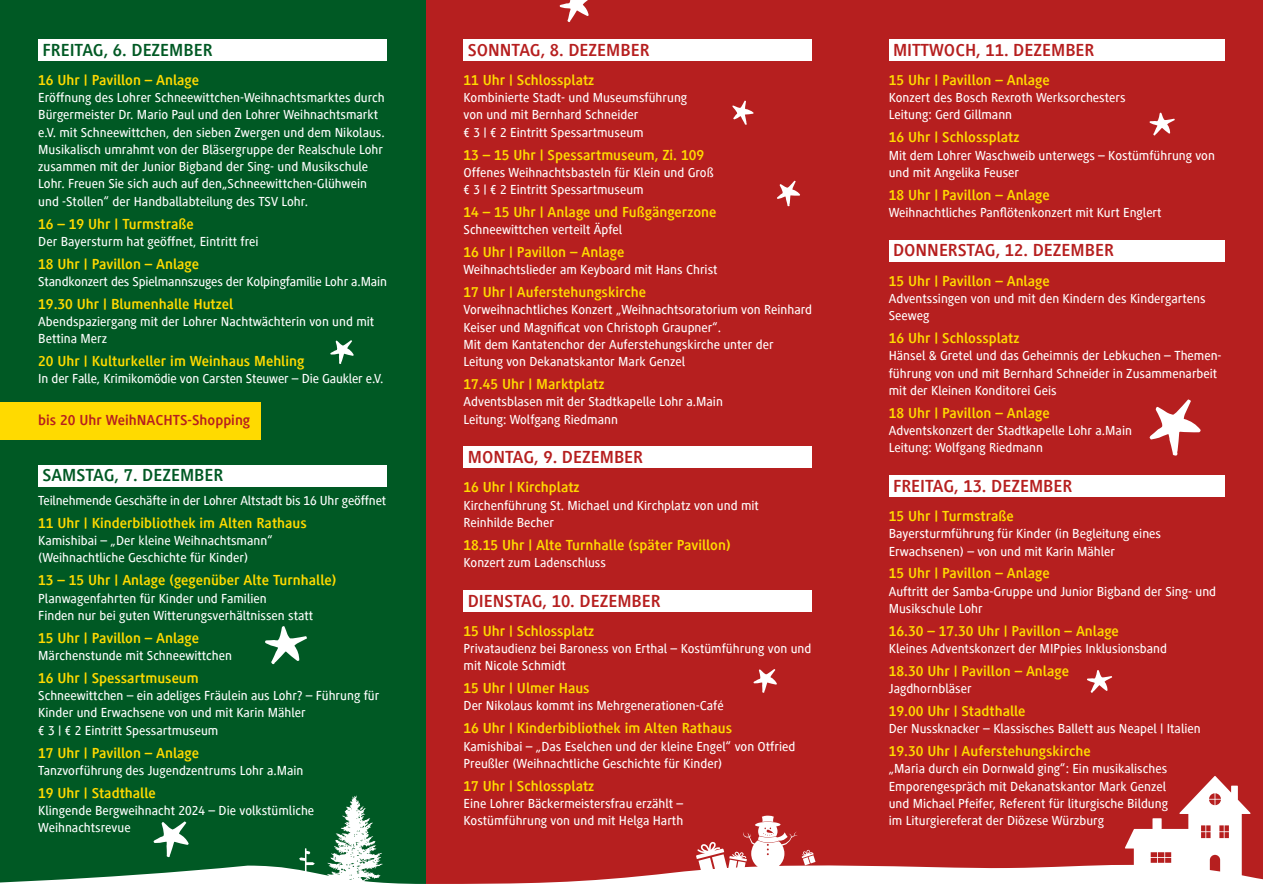
<style>
.page{position:relative;width:1263px;height:893px;background:#fff}
.page>*{position:absolute;margin:0;border:0;box-sizing:border-box;transform-origin:0 0}
.t1{font:700 18px "Generis Simple Com";color:#b61f1f}
.t2{font:700 18px "Generis Simple Com";color:#005924}
.t3{font:700 15px "Generis Simple Com";color:#ffda00}
.t4{font:700 15px "Generis Simple Com";color:#b61f1f}
.t5{font:500 13.5px/17.2px "Generis Simple Com";color:#fff}
</style>
<div class="page">
<div style="left:425px;top:0;width:838px;height:893px;background:#b61f1f"></div>
<div style="left:0;top:0;width:425px;height:893px;background:#005924"></div>
<svg style="left:1150px;top:113px;width:25px;height:22px"></svg>
<div style="left:463px;top:39px;width:349px;height:22px;background:#fff"></div>
<div style="left:463px;top:447px;width:349px;height:21px;background:#fff"></div>
<div style="left:463px;top:590px;width:349px;height:21px;background:#fff"></div>
<div style="left:889px;top:39px;width:336px;height:22px;background:#fff"></div>
<div style="left:889px;top:240px;width:336px;height:21px;background:#fff"></div>
<div style="left:889px;top:475px;width:336px;height:22px;background:#fff"></div>
<svg style="left:0;top:776px;width:1263px;height:117px"></svg>
<svg style="left:1149px;top:399px;width:52px;height:57px"></svg>
<svg style="left:1087px;top:670px;width:25px;height:23px"></svg>
<svg style="left:777px;top:181px;width:23px;height:25px"></svg>
<div style="left:0;top:402px;width:260px;height:38px;background:#ffda00"></div>
<div style="left:38px;top:39px;width:349px;height:22px;background:#fff"></div>
<div style="left:38px;top:465px;width:349px;height:21px;background:#fff"></div>
<svg style="left:560px;top:0;width:29px;height:22px"></svg>
<svg style="left:753px;top:669px;width:24px;height:24px"></svg>
<svg style="left:330px;top:340px;width:24px;height:24px"></svg>
<svg style="left:732px;top:101px;width:21px;height:24px"></svg>
<svg style="left:265px;top:626px;width:42px;height:38px"></svg>
<h1 class="t2" style="left:43px;top:40px;width:172px">FREITAG, 6. DEZEMBER</h1>
<p class="t3" style="left:38px;top:72px;width:162px">16 Uhr | Pavillon – Anlage</p>
<p class="t5" style="left:38px;top:89px;width:348px">Eröffnung des Lohrer Schneewittchen-Weihnachtsmarktes durch Bürgermeister Dr. Mario Paul und den Lohrer Weihnachtsmarkt e.V. mit Schneewittchen, den sieben Zwergen und dem Nikolaus.<br>Musikalisch umrahmt von der Bläsergruppe der Realschule Lohr zusammen mit der Junior Bigband der Sing- und Musikschule Lohr. Freuen Sie sich auch auf den„Schneewittchen-Glühwein und -Stollen“ der Handballabteilung des TSV Lohr.</p>
<p class="t3" style="left:38px;top:215px;width:157px">16 – 19 Uhr | Turmstraße</p>
<p class="t5" style="left:38px;top:233px;width:222px">Der Bayersturm hat geöffnet, Eintritt frei</p>
<p class="t3" style="left:38px;top:256px;width:162px">18 Uhr | Pavillon – Anlage</p>
<p class="t5" style="left:38px;top:273px;width:350px">Standkonzert des Spielmannszuges der Kolpingfamilie Lohr a.Main</p>
<p class="t3" style="left:38px;top:296px;width:196px">19.30 Uhr | Blumenhalle Hutzel</p>
<p class="t5" style="left:38px;top:313px;width:337px">Abendspaziergang mit der Lohrer Nachtwächterin von und mit<br>Bettina Merz</p>
<p class="t3" style="left:38px;top:353px;width:268px">20 Uhr | Kulturkeller im Weinhaus Mehling</p>
<p class="t5" style="left:38px;top:370px;width:347px">In der Falle, Krimikomödie von Carsten Steuwer – Die Gaukler e.V.</p>
<p class="t4" style="left:38px;top:412px;width:213px">bis 20 Uhr WeihNACHTS-Shopping</p>
<h1 class="t2" style="left:43px;top:466px;width:182px">SAMSTAG, 7. DEZEMBER</h1>
<p class="t5" style="left:38px;top:492px;width:349px">Teilnehmende Geschäfte in der Lohrer Altstadt bis 16 Uhr geöffnet</p>
<p class="t3" style="left:38px;top:515px;width:270px">11 Uhr | Kinderbibliothek im Alten Rathaus</p>
<p class="t5" style="left:38px;top:532px;width:236px">Kamishibai – „Der kleine Weihnachtsmann“ (Weihnachtliche Geschichte für Kinder)</p>
<p class="t3" style="left:38px;top:572px;width:300px">13 – 15 Uhr | Anlage (gegenüber Alte Turnhalle)</p>
<p class="t5" style="left:38px;top:590px;width:276px">Planwagenfahrten für Kinder und Familien<br>Finden nur bei guten Witterungsverhältnissen statt</p>
<p class="t3" style="left:38px;top:630px;width:162px">15 Uhr | Pavillon – Anlage</p>
<p class="t5" style="left:38px;top:647px;width:195px">Märchenstunde mit Schneewittchen</p>
<p class="t3" style="left:38px;top:670px;width:162px">16 Uhr | Spessartmuseum</p>
<p class="t5" style="left:38px;top:687px;width:343px">Schneewittchen – ein adeliges Fräulein aus Lohr? – Führung für<br>Kinder und Erwachsene von und mit Karin Mähler<br>€ 3 | € 2 Eintritt Spessartmuseum</p>
<p class="t3" style="left:38px;top:744px;width:162px">17 Uhr | Pavillon – Anlage</p>
<p class="t5" style="left:38px;top:762px;width:267px">Tanzvorführung des Jugendzentrums Lohr a.Main</p>
<p class="t3" style="left:38px;top:784px;width:119px">19 Uhr | Stadthalle</p>
<p class="t5" style="left:38px;top:802px;width:278px">Klingende Bergweihnacht 2024 – Die volkstümliche<br>Weihnachtsrevue</p>
<h1 class="t1" style="left:468px;top:40px;width:183px">SONNTAG, 8. DEZEMBER</h1>
<p class="t3" style="left:463px;top:72px;width:132px">11 Uhr | Schlossplatz</p>
<p class="t5" style="left:463px;top:89px;width:225px">Kombinierte Stadt- und Museumsführung von und mit Bernhard Schneider<br>€ 3 | € 2 Eintritt Spessartmuseum</p>
<p class="t3" style="left:463px;top:146px;width:242px">13 – 15 Uhr | Spessartmuseum, Zi. 109</p>
<p class="t5" style="left:463px;top:164px;width:252px">Offenes Weihnachtsbasteln für Klein und Groß € 3 | € 2 Eintritt Spessartmuseum</p>
<p class="t3" style="left:463px;top:204px;width:254px">14 – 15 Uhr | Anlage und Fußgängerzone</p>
<p class="t5" style="left:463px;top:221px;width:160px">Schneewittchen verteilt Äpfel</p>
<p class="t3" style="left:463px;top:244px;width:162px">16 Uhr | Pavillon – Anlage</p>
<p class="t5" style="left:463px;top:261px;width:256px">Weihnachtslieder am Keyboard mit Hans Christ</p>
<p class="t3" style="left:463px;top:284px;width:184px">17 Uhr | Auferstehungskirche</p>
<p class="t5" style="left:463px;top:301px;width:350px">Vorweihnachtliches Konzert „Weihnachtsoratorium von Reinhard Keiser und Magnificat von Christoph Graupner“.<br>Mit dem Kantatenchor der Auferstehungskirche unter der Leitung von Dekanatskantor Mark Genzel</p>
<p class="t3" style="left:463px;top:376px;width:142px">17.45 Uhr | Marktplatz</p>
<p class="t5" style="left:463px;top:393px;width:261px">Adventsblasen mit der Stadtkapelle Lohr a.Main<br>Leitung: Wolfgang Riedmann</p>
<h1 class="t1" style="left:468px;top:447px;width:177px">MONTAG, 9. DEZEMBER</h1>
<p class="t3" style="left:463px;top:479px;width:118px">16 Uhr | Kirchplatz</p>
<p class="t5" style="left:463px;top:497px;width:297px">Kirchenführung St. Michael und Kirchplatz von und mit<br>Reinhilde Becher</p>
<p class="t3" style="left:463px;top:537px;width:269px">18.15 Uhr | Alte Turnhalle (später Pavillon)</p>
<p class="t5" style="left:463px;top:554px;width:144px">Konzert zum Ladenschluss</p>
<h1 class="t1" style="left:468px;top:591px;width:194px">DIENSTAG, 10. DEZEMBER</h1>
<p class="t3" style="left:463px;top:623px;width:132px">15 Uhr | Schlossplatz</p>
<p class="t5" style="left:463px;top:640px;width:349px">Privataudienz bei Baroness von Erthal – Kostümführung von und mit Nicole Schmidt</p>
<p class="t3" style="left:463px;top:680px;width:128px">15 Uhr | Ulmer Haus</p>
<p class="t5" style="left:463px;top:697px;width:262px">Der Nikolaus kommt ins Mehrgenerationen-Café</p>
<p class="t3" style="left:463px;top:720px;width:270px">16 Uhr | Kinderbibliothek im Alten Rathaus</p>
<p class="t5" style="left:463px;top:737px;width:333px">Kamishibai – „Das Eselchen und der kleine Engel“ von Otfried<br>Preußler (Weihnachtliche Geschichte für Kinder)</p>
<p class="t3" style="left:463px;top:777px;width:132px">17 Uhr | Schlossplatz</p>
<p class="t5" style="left:463px;top:795px;width:221px">Eine Lohrer Bäckermeistersfrau erzählt –<br>Kostümführung von und mit Helga Harth</p>
<h1 class="t1" style="left:893px;top:40px;width:203px">MITTWOCH, 11. DEZEMBER</h1>
<p class="t3" style="left:889px;top:72px;width:162px">15 Uhr | Pavillon – Anlage</p>
<p class="t5" style="left:889px;top:89px;width:238px">Konzert des Bosch Rexroth Werksorchesters<br>Leitung: Gerd Gillmann</p>
<p class="t3" style="left:889px;top:129px;width:132px">16 Uhr | Schlossplatz</p>
<p class="t5" style="left:889px;top:147px;width:328px">Mit dem Lohrer Waschweib unterwegs – Kostümführung von und mit Angelika Feuser</p>
<p class="t3" style="left:889px;top:187px;width:162px">18 Uhr | Pavillon – Anlage</p>
<p class="t5" style="left:889px;top:204px;width:274px">Weihnachtliches Panflötenkonzert mit Kurt Englert</p>
<h1 class="t1" style="left:893px;top:241px;width:222px">DONNERSTAG, 12. DEZEMBER</h1>
<p class="t3" style="left:889px;top:273px;width:162px">15 Uhr | Pavillon – Anlage</p>
<p class="t5" style="left:889px;top:290px;width:318px">Adventssingen von und mit den Kindern des Kindergartens<br>Seeweg</p>
<p class="t3" style="left:889px;top:330px;width:132px">16 Uhr | Schlossplatz</p>
<p class="t5" style="left:889px;top:347px;width:334px">Hänsel &amp; Gretel und das Geheimnis der Lebkuchen – Themen&shy;führung von und mit Bernhard Schneider in Zusammenarbeit mit der Kleinen Konditorei Geis</p>
<p class="t3" style="left:889px;top:405px;width:162px">18 Uhr | Pavillon – Anlage</p>
<p class="t5" style="left:889px;top:422px;width:245px">Adventskonzert der Stadtkapelle Lohr a.Main<br>Leitung: Wolfgang Riedmann</p>
<h1 class="t1" style="left:893px;top:476px;width:181px">FREITAG, 13. DEZEMBER</h1>
<p class="t3" style="left:889px;top:508px;width:126px">15 Uhr | Turmstraße</p>
<p class="t5" style="left:889px;top:525px;width:274px">Bayersturmführung für Kinder (in Begleitung eines<br>Erwachsenen) – von und mit Karin Mähler</p>
<p class="t3" style="left:889px;top:565px;width:162px">15 Uhr | Pavillon – Anlage</p>
<p class="t5" style="left:889px;top:583px;width:329px">Auftritt der Samba-Gruppe und Junior Bigband der Sing- und<br>Musikschule Lohr</p>
<p class="t3" style="left:889px;top:623px;width:232px">16.30 – 17.30 Uhr | Pavillon – Anlage</p>
<p class="t5" style="left:889px;top:640px;width:280px">Kleines Adventskonzert der MIPpies Inklusionsband</p>
<p class="t3" style="left:889px;top:663px;width:182px">18.30 Uhr | Pavillon – Anlage</p>
<p class="t5" style="left:889px;top:680px;width:84px">Jagdhornbläser</p>
<p class="t3" style="left:889px;top:703px;width:138px">19.00 Uhr | Stadthalle</p>
<p class="t5" style="left:889px;top:720px;width:313px">Der Nussknacker – Klassisches Ballett aus Neapel | Italien</p>
<p class="t3" style="left:889px;top:743px;width:203px">19.30 Uhr | Auferstehungskirche</p>
<p class="t5" style="left:889px;top:760px;width:281px">„Maria durch ein Dornwald ging“: Ein musikalisches Emporengespräch mit Dekanatskantor Mark Genzel und Michael Pfeifer, Referent für liturgische Bildung im Liturgiereferat der Diözese Würzburg</p>
</div>
